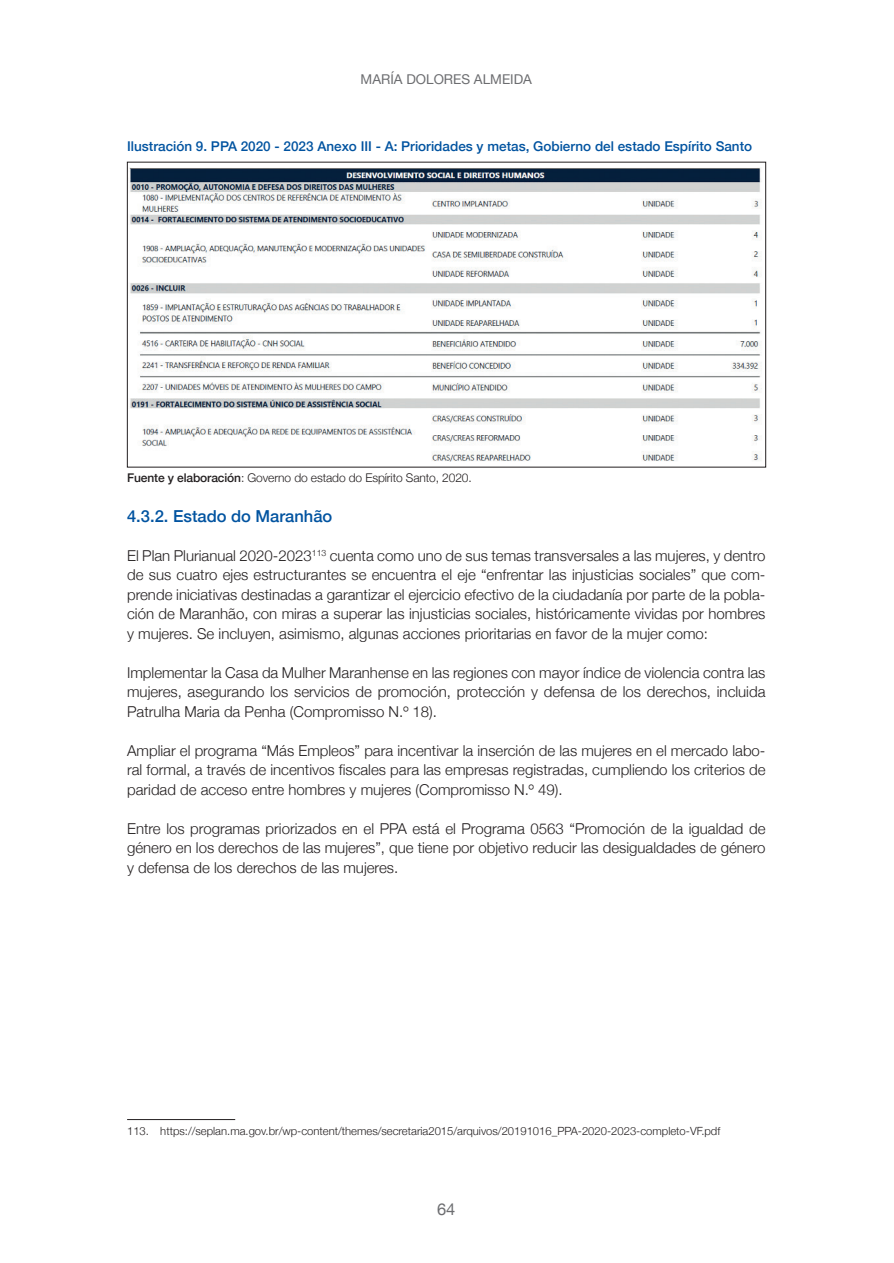
<style>
.page{position:relative;width:894px;height:1263px;background:#fff}
.page>*{position:absolute;margin:0;border:0;box-sizing:border-box;transform-origin:0 0}
.LADILLO_2{font:500 16.5px "Helvetica Neue";color:#0153a0}
.t1{font:16.5px "Helvetica Neue";color:#6c6d70}
.CPO_TEXTO{font:300 15px/19.5px "Helvetica Neue";color:#231f20;text-align:justify}
.titulo_fuera_tabla{font:500 13.5px "Helvetica Neue";color:#0153a0}
.t2{font:13.5px "Helvetica Neue";color:#6c6d70}
.fuente{font:300 12px "Helvetica Neue";letter-spacing:-.01em;color:#231f20}
.NOTAS_AL_PIE{font:300 11.25px "Helvetica Neue";color:#231f20}
.s1{font-weight:500}
</style>
<div class="page">
<img style="left:129px;top:167px;width:633px;height:295px">
<hr style="left:127px;top:1119px;width:108px;height:1px;background:#231f20">
<p class="t2" style="left:360px;top:69px;width:173px">MARÍA DOLORES ALMEIDA</p>
<p class="titulo_fuera_tabla" style="left:127px;top:135px;width:626px">Ilustración 9. PPA 2020 - 2023 Anexo III - A: Prioridades y metas, Gobierno del estado Espírito Santo</p>
<p class="fuente" style="left:127px;top:468px;width:344px"><span class="s1">Fuente y elaboración</span>: Governo do estado do Espírito Santo, 2020.</p>
<p class="LADILLO_2" style="left:127px;top:502px;width:207px">4.3.2. Estado do Maranhão</p>
<p class="CPO_TEXTO" style="left:127px;top:544px;width:639px">El Plan Plurianual 2020-2023<sup>113</sup> cuenta como uno de sus temas transversales a las mujeres, y dentro de sus cuatro ejes estructurantes se encuentra el eje “enfrentar las injusticias sociales” que com&shy;prende iniciativas destinadas a garantizar el ejercicio efectivo de la ciudadanía por parte de la pobla&shy;ción de Maranhão, con miras a superar las injusticias sociales, históricamente vividas por hombres y mujeres. Se incluyen, asimismo, algunas acciones prioritarias en favor de la mujer como:</p>
<p class="CPO_TEXTO" style="left:127px;top:661px;width:639px">Implementar la Casa da Mulher Maranhense en las regiones con mayor índice de violencia contra las mujeres, asegurando los servicios de promoción, protección y defensa de los derechos, incluida Patrulha Maria da Penha (Compromisso N.º 18).</p>
<p class="CPO_TEXTO" style="left:127px;top:739px;width:639px">Ampliar el programa “Más Empleos” para incentivar la inserción de las mujeres en el mercado labo&shy;ral formal, a través de incentivos fiscales para las empresas registradas, cumpliendo los criterios de paridad de acceso entre hombres y mujeres (Compromisso N.º 49).</p>
<p class="CPO_TEXTO" style="left:127px;top:817px;width:639px">Entre los programas priorizados en el PPA está el Programa 0563 “Promoción de la igualdad de género en los derechos de las mujeres”, que tiene por objetivo reducir las desigualdades de género y defensa de los derechos de las mujeres.</p>
<p class="NOTAS_AL_PIE" style="left:127px;top:1122px;width:594px">113. https://seplan. ma. gov. br/wp-content/themes/secretaria2015/arquivos/20191016_PPA-2020-2023-completo-VF. pdf</p>
<p class="t1" style="left:437px;top:1196px;width:20px">64</p>
</div>
